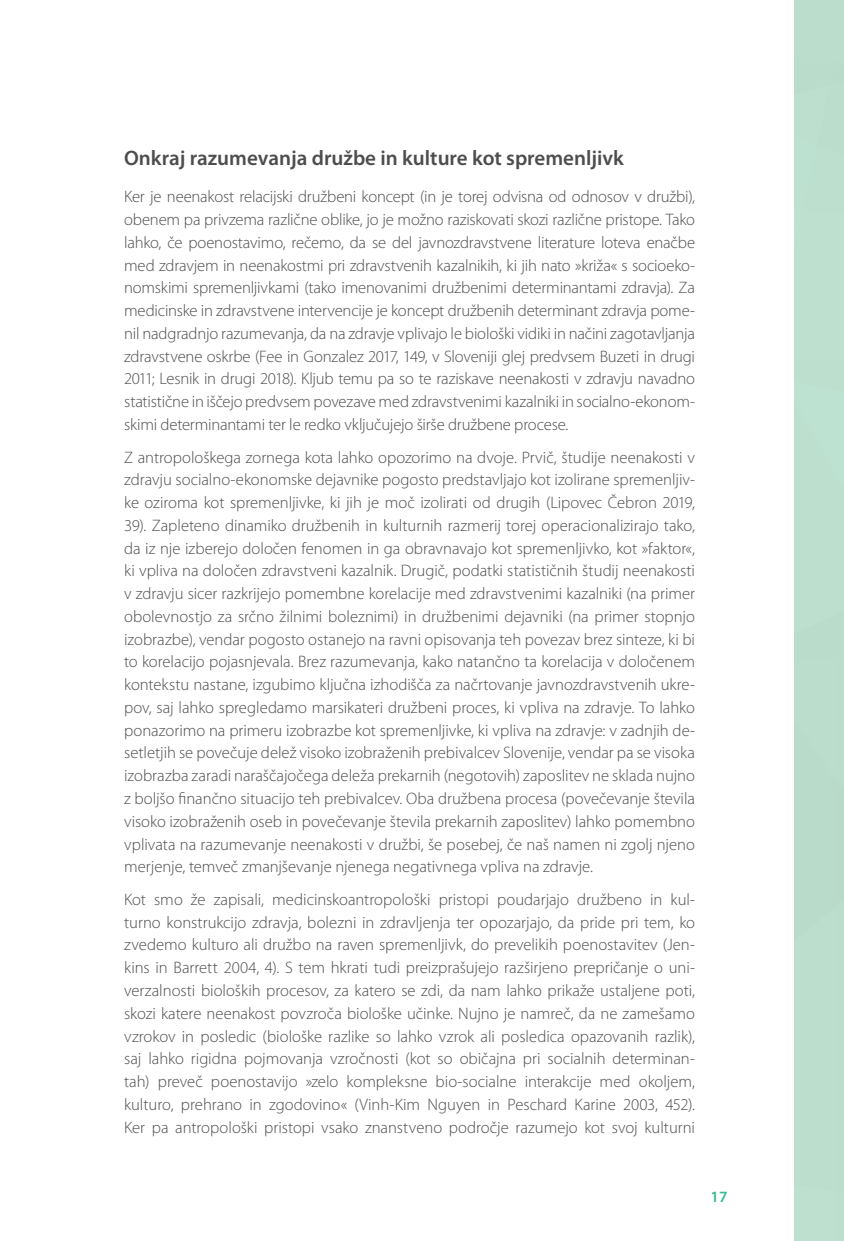
<style>
.page{position:relative;width:844px;height:1241px;background:#fff}
.page>*{position:absolute;margin:0;border:0;box-sizing:border-box;transform-origin:0 0}
.t1{font:600 21px "Myriad Pro";color:#4d4d4f}
.t2{font:300 16.62px/22.8px "Myriad Pro";letter-spacing:-.005em;color:#4d4d4f;text-align:justify}
.t3{font:600 15.75px "Myriad Pro";color:#38ba94}
</style>
<div class="page">
<div style="left:794px;top:0;width:49px;height:1240px;background:#bcdecd"></div>
<p class="t1" style="left:124px;top:146px;width:501px">Onkraj razumevanja družbe in kulture kot spremenljivk</p>
<p class="t2" style="left:124px;top:186px;width:572px">Ker je neenakost relacijski družbeni koncept (in je torej odvisna od odnosov v družbi), obenem pa privzema različne oblike, jo je možno raziskovati skozi različne pristope. Tako lahko, če poenostavimo, rečemo, da se del javnozdravstvene literature loteva enačbe med zdravjem in neenakostmi pri zdravstvenih kazalnikih, ki jih nato »križa« s socioeko&shy;nomskimi spremenljivkami (tako imenovanimi družbenimi determinantami zdravja). Za medicinske in zdravstvene intervencije je koncept družbenih determinant zdravja pome&shy;nil nadgradnjo razumevanja, da na zdravje vplivajo le biološki vidiki in načini zagotavljanja zdravstvene oskrbe (Fee in Gonzalez 2017, 149, v Sloveniji glej predvsem Buzeti in drugi 2011; Lesnik in drugi 2018). Kljub temu pa so te raziskave neenakosti v zdravju navadno statistične in iščejo predvsem povezave med zdravstvenimi kazalniki in socialno-ekonom&shy;skimi determinantami ter le redko vključujejo širše družbene procese.</p>
<p class="t2" style="left:124px;top:446px;width:572px">Z antropološkega zornega kota lahko opozorimo na dvoje. Prvič, študije neenakosti v zdravju socialno-ekonomske dejavnike pogosto predstavljajo kot izolirane spremenljiv&shy;ke oziroma kot spremenljivke, ki jih je moč izolirati od drugih (Lipovec Čebron 2019, 39). Zapleteno dinamiko družbenih in kulturnih razmerij torej operacionalizirajo tako, da iz nje izberejo določen fenomen in ga obravnavajo kot spremenljivko, kot »faktor«, ki vpliva na določen zdravstveni kazalnik. Drugič, podatki statističnih študij neenakosti v zdravju sicer razkrijejo pomembne korelacije med zdravstvenimi kazalniki (na primer obolevnostjo za srčno žilnimi boleznimi) in družbenimi dejavniki (na primer stopnjo izobrazbe), vendar pogosto ostanejo na ravni opisovanja teh povezav brez sinteze, ki bi to korelacijo pojasnjevala. Brez razumevanja, kako natančno ta korelacija v določenem kontekstu nastane, izgubimo ključna izhodišča za načrtovanje javnozdravstvenih ukre&shy;pov, saj lahko spregledamo marsikateri družbeni proces, ki vpliva na zdravje. To lahko ponazorimo na primeru izobrazbe kot spremenljivke, ki vpliva na zdravje: v zadnjih de&shy;setletjih se povečuje delež visoko izobraženih prebivalcev Slovenije, vendar pa se visoka izobrazba zaradi naraščajočega deleža prekarnih (negotovih) zaposlitev ne sklada nujno z boljšo finančno situacijo teh prebivalcev. Oba družbena procesa (povečevanje števila visoko izobraženih oseb in povečevanje števila prekarnih zaposlitev) lahko pomembno vplivata na razumevanje neenakosti v družbi, še posebej, če naš namen ni zgolj njeno merjenje, temveč zmanjševanje njenega negativnega vpliva na zdravje.</p>
<p class="t2" style="left:124px;top:888px;width:572px">Kot smo že zapisali, medicinskoantropološki pristopi poudarjajo družbeno in kul&shy;turno konstrukcijo zdravja, bolezni in zdravljenja ter opozarjajo, da pride pri tem, ko zvedemo kulturo ali družbo na raven spremenljivk, do prevelikih poenostavitev (Jen&shy;kins in Barrett 2004, 4). S tem hkrati tudi preizprašujejo razširjeno prepričanje o uni&shy;verzalnosti bioloških procesov, za katero se zdi, da nam lahko prikaže ustaljene poti, skozi katere neenakost povzroča biološke učinke. Nujno je namreč, da ne zamešamo vzrokov in posledic (biološke razlike so lahko vzrok ali posledica opazovanih razlik), saj lahko rigidna pojmovanja vzročnosti (kot so običajna pri socialnih determinan&shy;tah) preveč poenostavijo »zelo kompleksne bio-socialne interakcije med okoljem, kulturo, prehrano in zgodovino« (Vinh-Kim Nguyen in Peschard Karine 2003, 452).<br>Ker pa antropološki pristopi vsako znanstveno področje razumejo kot svoj kulturni</p>
<p class="t3" style="left:710px;top:1187px;width:18px">17</p>
</div>
